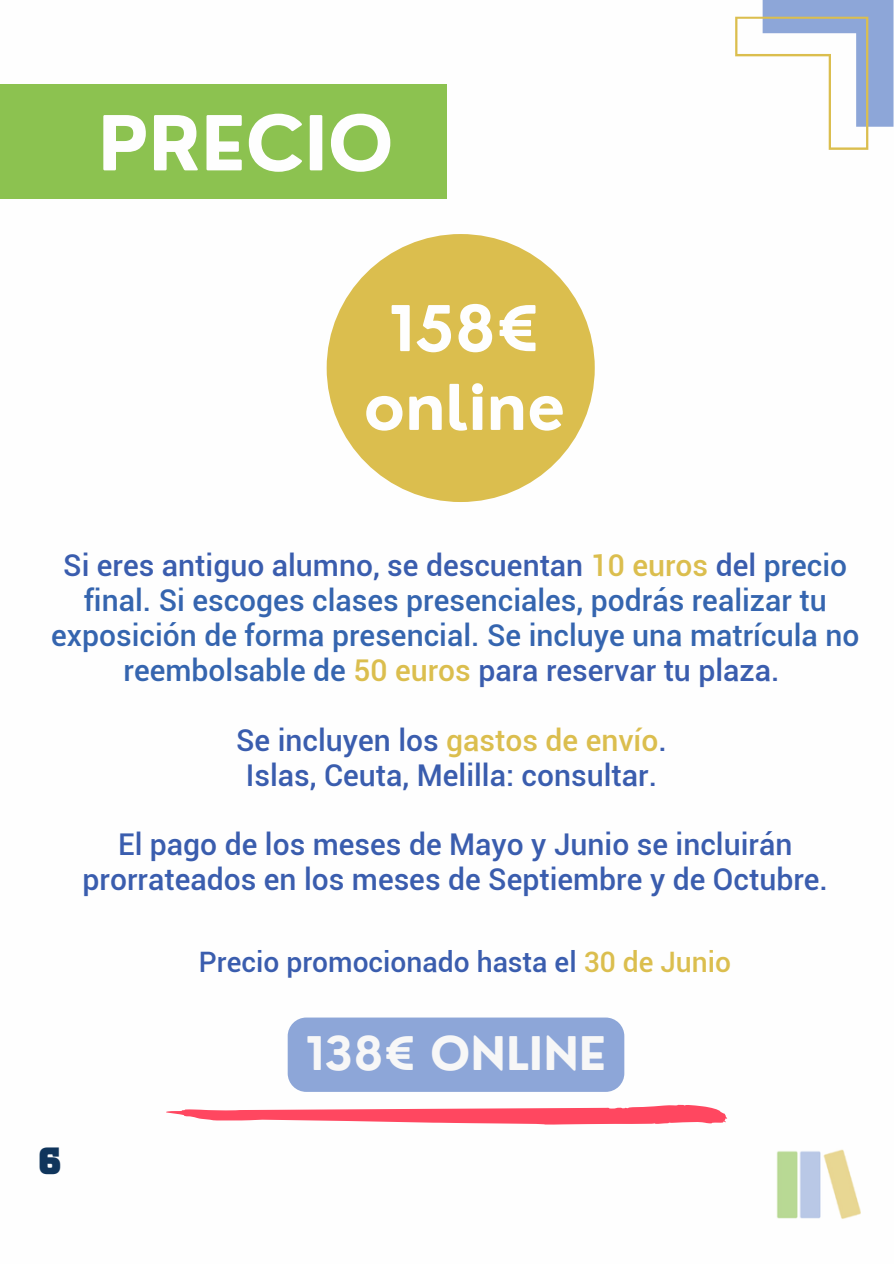
<style>
.page{position:relative;width:894px;height:1264px;background:#fff}
.page>*{position:absolute;margin:0;border:0;box-sizing:border-box;transform-origin:0 0}
.t1{font:700 73.8px "Nourd";color:#fefefe}
.t2{font:700 61.35px/78.8px "Nourd";color:#fefefe;text-align:center}
.t3{font:700 45.15px "Nourd";color:#f7f7f7}
.t4{font:900 37.8px "TT Polls";color:#10355c}
.t5{font:500 30px/34.8px "Roboto";color:#3565af;text-align:center}
.t6{font:500 30px/34.8px "Roboto";color:#3a5dae;text-align:center}
.t7{font:500 28.2px "Roboto";color:#3a5dae}
.s1{color:#3a5dae}
.s2{color:#dbbe4e}
</style>
<div class="page">
<div style="left:0;top:84px;width:446px;height:115px;background:#8cc250"></div>
<svg style="left:735px;top:0;width:158px;height:150px"></svg>
<div style="left:326px;top:234px;width:268px;height:268px;background:#dbbe4e;border-radius:50%"></div>
<svg style="left:166px;top:1104px;width:561px;height:20px"></svg>
<div style="left:287px;top:1017px;width:337px;height:74px;background:#8da6d8"></div>
<img style="left:776px;top:1149px;width:84px;height:70px">
<p class="t1" style="left:98px;top:97px;width:297px">PRECIO</p>
<p class="t2" style="left:363px;top:289px;width:203px">158€ online</p>
<h1 class="t5" style="left:51px;top:548px;width:809px"><span class="s1">Si eres antiguo alumno, se descuentan</span> <span class="s2">10 euros</span> <span class="s1">del</span> precio final. Si escoges clases presenciales, podrás realizar tu exposición de forma presencial. Se incluye una matrícula no reembolsable de <span class="s2">50 euros</span> <span class="s1">para reservar tu plaza.</span></h1>
<p class="t6" style="left:236px;top:723px;width:432px">Se incluyen los <span class="s2">gastos de envío</span>.</p>
<h2 class="t6" style="left:246px;top:758px;width:412px">Islas, Ceuta, Melilla: consultar.</h2>
<p class="t6" style="left:82px;top:827px;width:746px">El pago de los meses de Mayo y Junio se incluirán prorrateados en los meses de Septiembre y de Octubre.</p>
<p class="t7" style="left:199px;top:945px;width:533px">Precio promocionado hasta el <span class="s2">30 de Junio</span></p>
<p class="t4" style="left:37px;top:1144px;width:26px">6</p>
<h3 class="t3" style="left:306px;top:1025px;width:302px">138€ ONLINE</h3>
</div>
